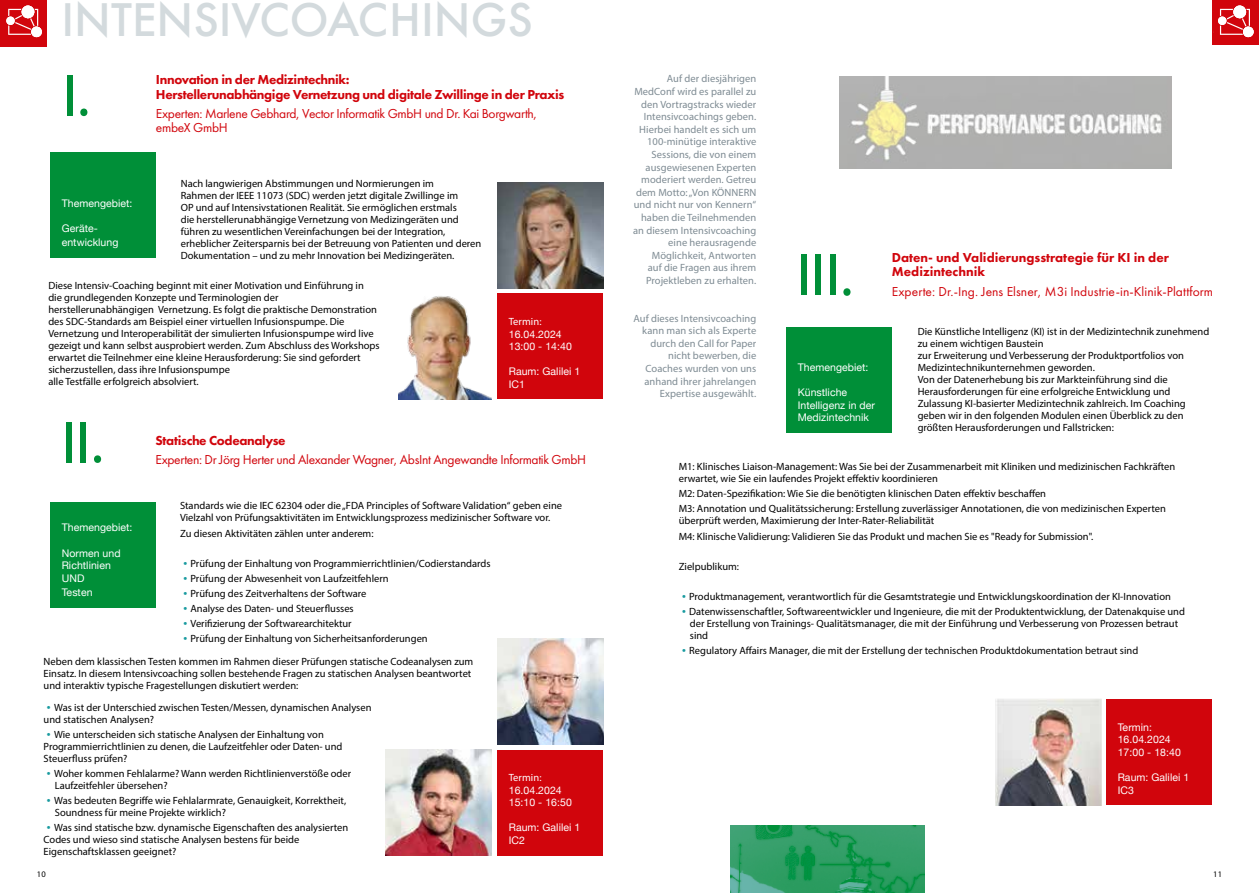
<style>
.page{position:relative;width:1259px;height:893px;background:#fff}
.page>*{position:absolute;margin:0;border:0;box-sizing:border-box;transform-origin:0 0}
.t1{font:60px "Myriad Pro";color:#008f38}
.t2{font:500 43.5px "Futura";color:#d3dadd}
.t3{font:13.5px/13.5px "Futura PT";letter-spacing:-.025em;color:#d1050c}
.t4{font:800 13.5px/14.2px "Futura PT";letter-spacing:-.025em;color:#d1050c}
.t5{font:13.5px "Futura PT";letter-spacing:.005em;color:#d1050c}
.t6{font:800 13.5px/14.4px "Futura PT";color:#d1050c}
.t7{font:10.5px/12px "Myriad Pro";color:#000}
.t8{font:10.5px/12.6px "Myriad Pro";letter-spacing:.005em;color:#7e8b93;text-align:right}
.t9{font:10.5px/12.6px "Helvetica Neue";letter-spacing:.005em;color:#fff}
.t10{font:10.5px "Myriad Pro";letter-spacing:.005em;color:#fff}
.t11{font:8.55px "Myriad Pro";color:#000}
.s1{font-family:"Futura PT";color:#1a9ba0}
</style>
<div class="page">
<div style="left:1106px;top:699px;width:106px;height:106px;background:#d1050c"></div>
<img style="left:995px;top:699px;width:106px;height:106px">
<div style="left:786px;top:327px;width:106px;height:106px;background:#008f38"></div>
<div style="left:497px;top:293px;width:106px;height:106px;background:#d1050c"></div>
<div style="left:497px;top:750px;width:106px;height:105px;background:#d1050c"></div>
<img style="left:497px;top:182px;width:106px;height:106px">
<img style="left:497px;top:638px;width:106px;height:106px">
<img style="left:399px;top:296px;width:93px;height:104px">
<img style="left:386px;top:750px;width:106px;height:106px">
<div style="left:50px;top:152px;width:106px;height:106px;background:#008f38"></div>
<div style="left:50px;top:502px;width:106px;height:106px;background:#008f38"></div>
<img style="left:731px;top:826px;width:193px;height:67px">
<img style="left:839px;top:76px;width:332px;height:92px">
<div style="left:0;top:0;width:47px;height:47px;background:#d1050c"></div>
<svg style="left:6px;top:6px;width:36px;height:31px"></svg>
<div style="left:1212px;top:0;width:47px;height:45px;background:#d1050c"></div>
<svg style="left:1218px;top:6px;width:35px;height:31px"></svg>
<h2 class="t2" style="left:61px;top:-10px;width:473px">INTENSIVCOACHINGS</h2>
<h1 class="t1" style="left:63px;top:58px;width:29px">I.</h1>
<p class="t9" style="left:62px;top:197px;width:72px">Themengebiet:</p>
<p class="t9" style="left:62px;top:222px;width:58px;line-height:14.4px">Geräte&shy;entwicklung</p>
<p class="t4" style="left:156px;top:73px;width:410px">Innovation in der Medizintechnik:<br>Herstellerunabhängige Vernetzung und digitale Zwillinge in der Praxis</p>
<p class="t3" style="left:156px;top:107px;width:383px">Experten: Marlene Gebhard, Vector Informatik GmbH und Dr. Kai Borgwarth, embeX GmbH</p>
<p class="t7" style="left:181px;top:177px;width:302px">Nach langwierigen Abstimmungen und Normierungen im<br>Rahmen der IEEE 11073 (SDC) werden jetzt digitale Zwillinge im<br>OP und auf Intensivstationen Realität. Sie ermöglichen erstmals<br>die herstellerunabhängige Vernetzung von Medizingeräten und führen zu wesentlichen Vereinfachungen bei der Integration, erheblicher Zeitersparnis bei der Betreuung von Patienten und deren Dokumentation – und zu mehr Innovation bei Medizingeräten.</p>
<p class="t7" style="left:48px;top:280px;width:333px">Diese Intensiv-Coaching beginnt mit einer Motivation und Einführung in die grundlegenden Konzepte und Terminologien der herstellerunabhängigen Vernetzung. Es folgt die praktische Demonstration des SDC-Standards am Beispiel einer virtuellen Infusionspumpe. Die Vernetzung und Interoperabilität der simulierten Infusionspumpe wird live gezeigt und kann selbst ausprobiert werden. Zum Abschluss des Workshops erwartet die Teilnehmer eine kleine Herausforderung: Sie sind gefordert sicherzustellen, dass ihre Infusionspumpe<br>alle Testfälle erfolgreich absolviert.</p>
<p class="t10" style="left:509px;top:315px;width:34px">Termin:</p>
<p class="t9" style="left:509px;top:328px;width:65px">16.04.2024<br>13:00 - 14:40</p>
<p class="t9" style="left:509px;top:366px;width:73px">Raum: Galilei 1<br>IC1</p>
<h1 class="t1" style="left:62px;top:405px;width:43px">II.</h1>
<p class="t9" style="left:62px;top:522px;width:72px">Themengebiet:</p>
<p class="t9" style="left:62px;top:547px;width:60px">Normen und<br>Richtlinien<br>UND</p>
<p class="t9" style="left:62px;top:587px;width:32px">Testen</p>
<p class="t4" style="left:155px;top:433px;width:132px">Statische Codeanalyse</p>
<p class="t3" style="left:155px;top:453px;width:432px">Experten: Dr Jörg Herter und Alexander Wagner, AbsInt Angewandte Informatik GmbH</p>
<p class="t7" style="left:180px;top:500px;width:384px">Standards wie die IEC 62304 oder die „FDA Principles of Software Validation“ geben eine<br>Vielzahl von Prüfungsaktivitäten im Entwicklungsprozess medizinischer Software vor.</p>
<p class="t7" style="left:180px;top:527px;width:195px">Zu diesen Aktivitäten zählen unter anderem:</p>
<p class="t7" style="left:180px;top:557px;width:312px"><span class="s1">•</span>Prüfung der Einhaltung von Programmierrichtlinien/Codierstandards</p>
<p class="t7" style="left:180px;top:572px;width:210px"><span class="s1">•</span>Prüfung der Abwesenheit von Laufzeitfehlern</p>
<p class="t7" style="left:180px;top:587px;width:188px"><span class="s1">•</span>Prüfung des Zeitverhaltens der Software</p>
<p class="t7" style="left:180px;top:602px;width:175px"><span class="s1">•</span>Analyse des Daten- und Steuerflusses</p>
<p class="t7" style="left:180px;top:617px;width:173px"><span class="s1">•</span>Verifizierung der Softwarearchitektur</p>
<p class="t7" style="left:180px;top:632px;width:249px"><span class="s1">•</span>Prüfung der Einhaltung von Sicherheitsanforderungen</p>
<p class="t7" style="left:44px;top:656px;width:431px">Neben dem klassischen Testen kommen im Rahmen dieser Prüfungen statische Codeanalysen zum<br>Einsatz. In diesem Intensivcoaching sollen bestehende Fragen zu statischen Analysen beantwortet und interaktiv typische Fragestellungen diskutiert werden:</p>
<p class="t7" style="left:44px;top:701px;width:329px"><span class="s1">•</span>Was ist der Unterschied zwischen Testen/Messen, dynamischen Analysen und statischen Analysen?</p>
<p class="t7" style="left:44px;top:728px;width:300px"><span class="s1">•</span>Wie unterscheiden sich statische Analysen der Einhaltung von<br>Programmierrichtlinien zu denen, die Laufzeitfehler oder Daten- und<br>Steuerfluss prüfen?</p>
<p class="t7" style="left:55px;top:767px;width:298px;text-indent:-11px"><span class="s1">•</span>Woher kommen Fehlalarme? Wann werden Richtlinienverstöße oder<br>Laufzeitfehler übersehen?</p>
<p class="t7" style="left:55px;top:794px;width:293px;text-indent:-11px"><span class="s1">•</span>Was bedeuten Begriffe wie Fehlalarmrate, Genauigkeit, Korrektheit,<br>Soundness für meine Projekte wirklich?</p>
<p class="t7" style="left:44px;top:821px;width:306px"><span class="s1">•</span>Was sind statische bzw. dynamische Eigenschaften des analysierten<br>Codes und wieso sind statische Analysen bestens für beide<br>Eigenschaftsklassen geeignet?</p>
<p class="t10" style="left:509px;top:771px;width:34px">Termin:</p>
<p class="t9" style="left:509px;top:784px;width:65px">16.04.2024<br>15:10 - 16:50</p>
<p class="t9" style="left:509px;top:822px;width:73px">Raum: Galilei 1<br>IC2</p>
<p class="t8" style="left:633px;top:72px;width:125px">Auf der diesjährigen<br>MedConf wird es parallel zu den Vortragstracks wieder<br>Intensivcoachings geben.<br>Hierbei handelt es sich um<br>100-minütige interaktive<br>Sessions, die von einem ausgewiesenen Experten moderiert werden. Getreu dem Motto: „Von KÖNNERN und nicht nur von Kennern“ haben die Teilnehmenden an diesem Intensivcoaching eine herausragende<br>Möglichkeit, Antworten<br>auf die Fragen aus ihrem<br>Projektleben zu erhalten.</p>
<p class="t8" style="left:633px;top:311px;width:124px">Auf dieses Intensivcoaching kann man sich als Experte durch den Call for Paper nicht bewerben, die<br>Coaches wurden von uns anhand ihrer jahrelangen<br>Expertise ausgewählt.</p>
<h1 class="t1" style="left:796px;top:238px;width:58px">III.</h1>
<p class="t9" style="left:797px;top:361px;width:72px">Themengebiet:</p>
<p class="t9" style="left:797px;top:387px;width:79px">Künstliche<br>Intelligenz in der<br>Medizintechnik</p>
<p class="t6" style="left:892px;top:250px;width:279px">Daten- und Validierungsstrategie für KI in der<br>Medizintechnik</p>
<p class="t5" style="left:892px;top:283px;width:323px">Experte: Dr.-Ing. Jens Elsner, M3i Industrie-in-Klinik-Plattform</p>
<p class="t7" style="left:917px;top:325px;width:293px">Die Künstliche Intelligenz (KI) ist in der Medizintechnik zunehmend zu einem wichtigen Baustein<br>zur Erweiterung und Verbesserung der Produktportfolios von Medizintechnikunternehmen geworden.<br>Von der Datenerhebung bis zur Markteinführung sind die Herausforderungen für eine erfolgreiche Entwicklung und Zulassung KI-basierter Medizintechnik zahlreich. Im Coaching geben wir in den folgenden Modulen einen Überblick zu den größten Herausforderungen und Fallstricken:</p>
<p class="t7" style="left:679px;top:460px;width:498px">M1: Klinisches Liaison-Management: Was Sie bei der Zusammenarbeit mit Kliniken und medizinischen Fachkräften erwartet, wie Sie ein laufendes Projekt effektiv koordinieren</p>
<p class="t7" style="left:679px;top:486px;width:489px;line-height:15.1px">M2: Daten-Spezifikation: Wie Sie die benötigten klinischen Daten effektiv beschaffen<br>M3: Annotation und Qualitätssicherung: Erstellung zuverlässiger Annotationen, die von medizinischen Experten</p>
<p class="t7" style="left:679px;top:513px;width:416px;line-height:15.1px">überprüft werden, Maximierung der Inter-Rater-Reliabilität<br>M4: Klinische Validierung: Validieren Sie das Produkt und machen Sie es "Ready for Submission".</p>
<p class="t7" style="left:679px;top:560px;width:62px">Zielpublikum:</p>
<p class="t7" style="left:679px;top:590px;width:494px"><span class="s1">•</span>Produktmanagement, verantwortlich für die Gesamtstrategie und Entwicklungskoordination der KI-Innovation</p>
<p class="t7" style="left:690px;top:606px;width:497px;text-indent:-11px"><span class="s1">•</span>Datenwissenschaftler, Softwareentwickler und Ingenieure, die mit der Produktentwicklung, der Datenakquise und der Erstellung von Trainings- Qualitätsmanager, die mit der Einführung und Verbesserung von Prozessen betraut sind</p>
<p class="t7" style="left:679px;top:645px;width:461px"><span class="s1">•</span>Regulatory Affairs Manager, die mit der Erstellung der technischen Produktdokumentation betraut sind</p>
<p class="t9" style="left:1117px;top:721px;width:65px">Termin:<br>16.04.2024<br>17:00 - 18:40</p>
<p class="t9" style="left:1117px;top:771px;width:73px">Raum: Galilei 1<br>IC3</p>
<p class="t11" style="left:37px;top:869px;width:10px">10</p>
<p class="t11" style="left:1213px;top:869px;width:10px">11</p>
</div>
